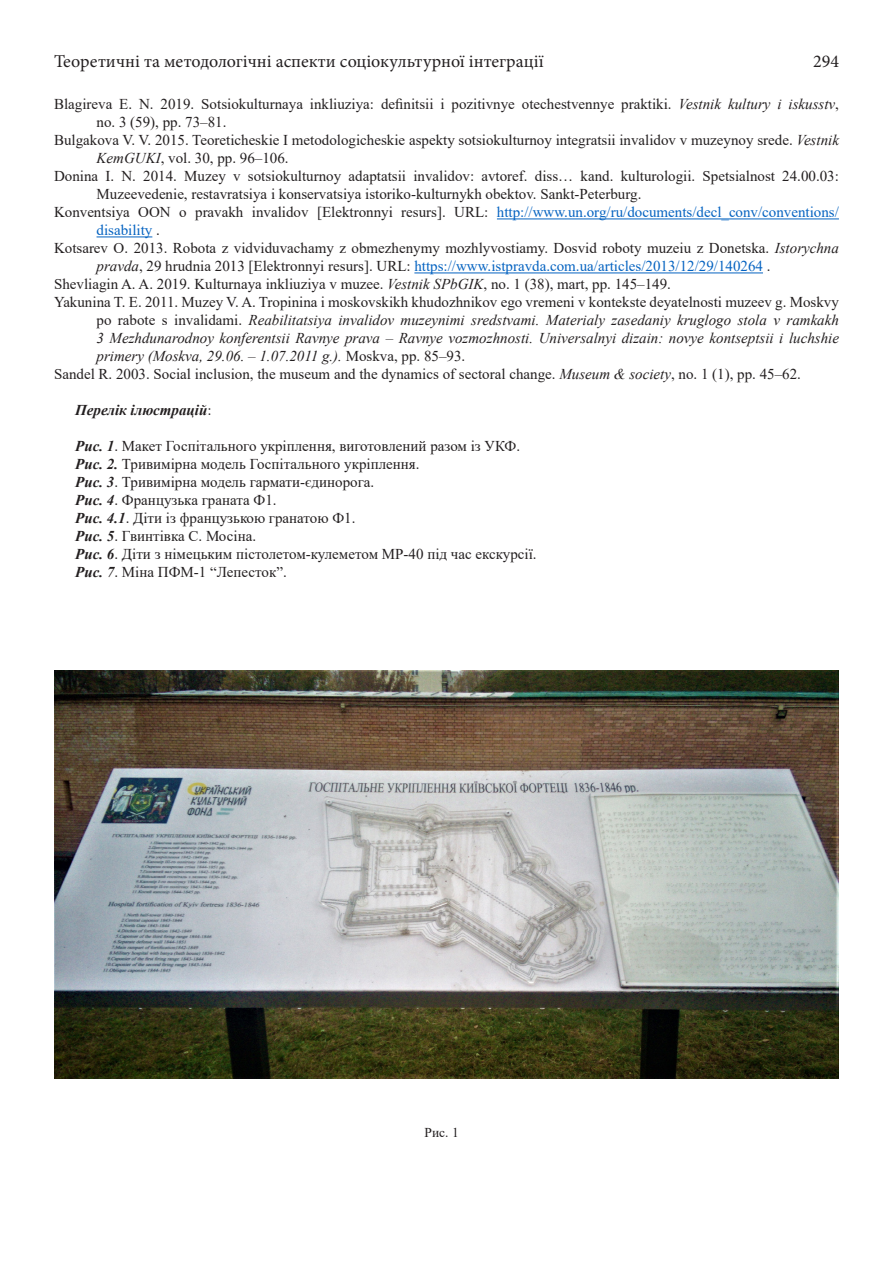
<style>
.page{position:relative;width:893px;height:1263px;background:#fff}
.page>*{position:absolute;margin:0;border:0;box-sizing:border-box;transform-origin:0 0}
.t1{font:18px "Minion Pro";color:#231f20}
.t2{font:15px/18px "Times New Roman";color:#231f20}
.t3{font:italic 15px/18px "Times New Roman";color:#231f20;text-align:justify}
.t4{font:15px/18px "Times New Roman";color:#0563c1}
.t5{font:italic 700 15px "Times New Roman";color:#231f20}
.Посилання{font:13.5px "Times New Roman";color:#231f20}
.s1{font-style:italic}
.s2{color:#231f20}
.s3{color:#0563c1}
.s4{font-style:normal}
.s5{font-weight:400;font-style:normal}
.s6{font-weight:700;font-style:italic}
</style>
<div class="page">
<hr style="left:497px;top:219px;width:342px;height:1px;background:#0563c1">
<hr style="left:97px;top:237px;width:55px;height:1px;background:#0563c1">
<hr style="left:414px;top:273px;width:349px;height:1px;background:#0563c1">
<img style="left:54px;top:671px;width:785px;height:407px">
<p class="t1" style="left:54px;top:49px;width:491px">Теоретичні та методологічні аспекти соціокультурної інтеграції</p>
<p class="t1" style="left:813px;top:49px;width:27px">294</p>
<p class="t2" style="left:97px;top:95px;width:744px;text-indent:-43px">Blagireva E. N. 2019. Sotsiokulturnaya inkliuziya: definitsii i pozitivnye otechestvennye praktiki. <span class="s1">Vestnik kultury i iskusstv</span>, no. 3 (59), pp. 73–81.</p>
<p class="t2" style="left:97px;top:131px;width:744px;text-indent:-43px">Bulgakova V. V. 2015. Teoreticheskie I metodologicheskie aspekty sotsiokulturnoy integratsii invalidov v muzeynoy srede. <span class="s1">Vestnik<br>KemGUKI</span>, vol. 30, pp. 96–106.</p>
<p class="t2" style="left:97px;top:167px;width:744px;text-indent:-43px">Donina I. N. 2014. Muzey v sotsiokulturnoy adaptatsii invalidov: avtoref. diss… kand. kulturologii. Spetsialnost 24.00.03:<br>Muzeevedenie, restavratsiya i konservatsiya istoriko-kulturnykh obektov. Sankt-Peterburg.</p>
<p class="t4" style="left:97px;top:203px;width:744px;text-indent:-43px"><span class="s2">Konventsiya OON o pravakh invalidov [Elektronnyi resurs]. URL:</span> http://www.un.org/ru/documents/decl_conv/conventions/ disability <span class="s2">.</span></p>
<p class="t2" style="left:97px;top:239px;width:744px;text-indent:-43px">Kotsarev O. 2013. Robota z vidviduvachamy z obmezhenymy mozhlyvostiamy. Dosvid roboty muzeiu z Donetska. <span class="s1">Istorychna pravda</span>, 29 hrudnia 2013 [Elektronnyi resurs]. URL: <span class="s3">https://www.istpravda.com.ua/articles/2013/12/29/140264</span> .</p>
<p class="t2" style="left:54px;top:275px;width:618px">Shevliagin A. A. 2019. Kulturnaya inkliuziya v muzee. <span class="s1">Vestnik SPbGIK</span>, no. 1 (38), mart, pp. 145–149.</p>
<p class="t3" style="left:97px;top:293px;width:744px;text-indent:-43px"><span class="s4">Yakunina T. E. 2011. Muzey V. A. Tropinina i moskovskikh khudozhnikov ego vremeni v kontekste deyatelnosti muzeev g. Moskvy po rabote s invalidami.</span> Reabilitatsiya invalidov muzeynimi sredstvami. Materialy zasedaniy kruglogo stola v ramkakh 3 Mezhdunarodnoy konferentsii Ravnye prava – Ravnye vozmozhnosti. Universalnyi dizain: novye kontseptsii і luchshie primery (Moskva, 29.06. – 1.07.2011 g.). <span class="s4">Moskva, pp. 85–93.</span></p>
<p class="t2" style="left:54px;top:365px;width:748px">Sandel R. 2003. Social inclusion, the museum and the dynamics of sectoral change. <span class="s1">Museum &amp; society</span>, no. 1 (1), pp. 45–62.</p>
<p class="t5" style="left:75px;top:400px;width:138px">Перелік ілюстрацій<span class="s5">:</span></p>
<p class="t2" style="left:75px;top:437px;width:446px"><span class="s6">Рис. 1</span>. Макет Госпітального укріплення, виготовлений разом із УКФ.</p>
<p class="t2" style="left:75px;top:455px;width:346px"><span class="s6">Рис. 2.</span> Тривимірна модель Госпітального укріплення.</p>
<p class="t2" style="left:75px;top:473px;width:300px"><span class="s6">Рис. 3</span>. Тривимірна модель гармати-єдинорога.</p>
<p class="t2" style="left:75px;top:491px;width:203px"><span class="s6">Рис. 4</span>. Французька граната Ф1.</p>
<p class="t2" style="left:75px;top:509px;width:282px"><span class="s6">Рис. 4.1</span>. Діти із французькою гранатою Ф1.</p>
<p class="t2" style="left:75px;top:527px;width:182px"><span class="s6">Рис. 5</span>. Гвинтівка С. Мосіна.</p>
<p class="t2" style="left:75px;top:545px;width:463px"><span class="s6">Рис. 6</span>. Діти з німецьким пістолетом-кулеметом МР-40 під час екскурсії.</p>
<p class="t2" style="left:75px;top:563px;width:213px"><span class="s6">Рис. 7</span>. Міна ПФМ-1 “Лепесток”.</p>
<p class="Посилання" style="left:425px;top:1123px;width:36px">Рис. 1</p>
</div>
